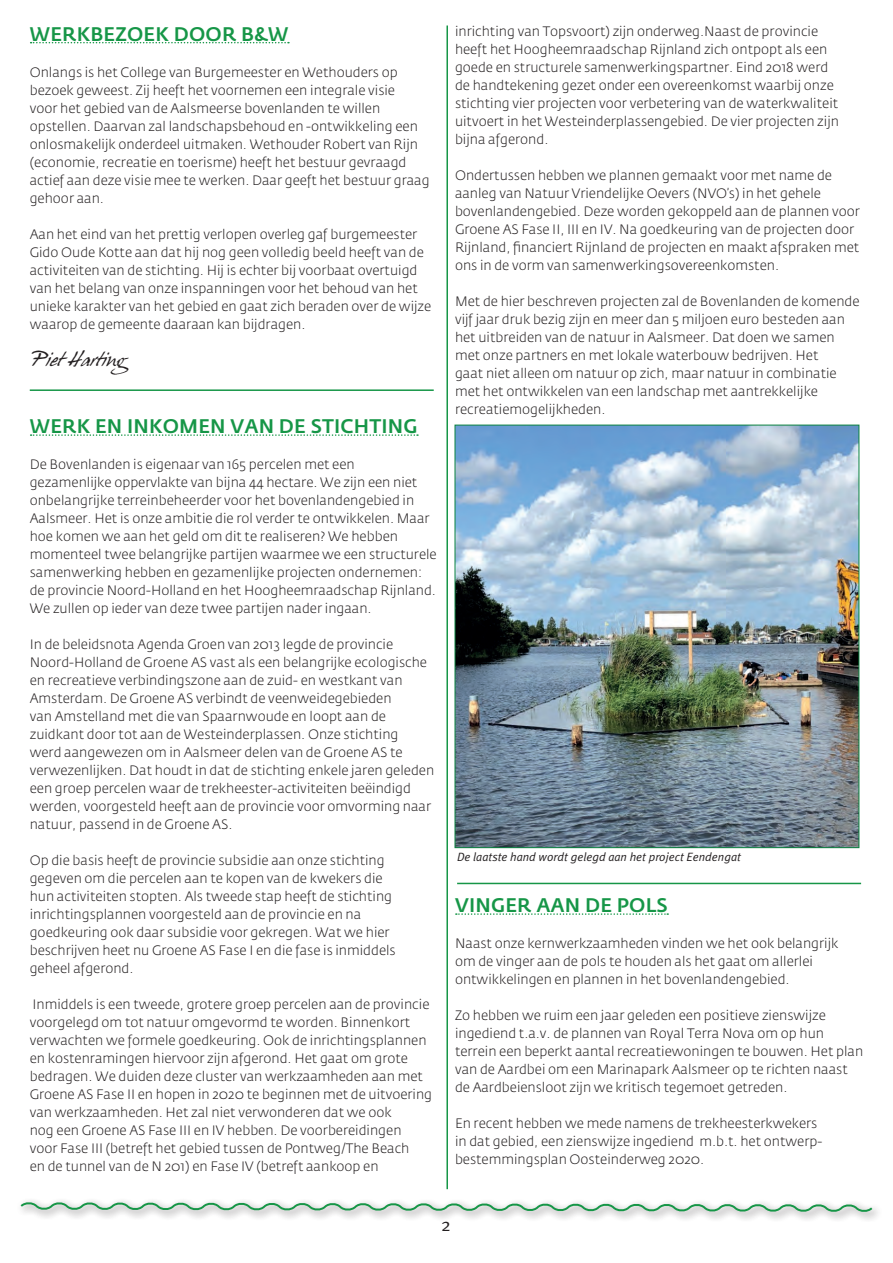
<style>
.page{position:relative;width:893px;height:1263px;background:#fff}
.page>*{position:absolute;margin:0;border:0;box-sizing:border-box;transform-origin:0 0}
.t1{font:500 19.5px "Fedra Sans Pro";letter-spacing:.01em;color:#169647}
.t2{font:18px "Hans Hand";color:#231f20}
.t3{font:18px "Meta";color:#231f20}
.t4{font:300 13.5px/18px "Fedra Sans Pro";color:#231f20}
.t5{font:italic 12px "Meta Plus Normal";color:#231f20}
</style>
<div class="page">
<div style="left:17px;top:1197px;width:866px;height:26px;background:#231f20;opacity:.75"></div>
<svg style="left:18px;top:1199px;width:856px;height:16px"></svg>
<svg style="left:31px;top:42px;width:258px;height:1px"></svg>
<svg style="left:31px;top:434px;width:387px;height:2px"></svg>
<svg style="left:456px;top:913px;width:212px;height:2px"></svg>
<hr style="left:30px;top:389px;width:404px;height:2px;background:#169647">
<hr style="left:446px;top:26px;width:2px;height:1163px;background:#169647">
<img style="left:457px;top:427px;width:400px;height:419px">
<hr style="left:457px;top:883px;width:404px;height:1px;background:#169647">
<h1 class="t1" style="left:30px;top:22px;width:260px">WERKBEZOEK DOOR B&amp;W</h1>
<p class="t4" style="left:30px;top:63px;width:401px">Onlangs is het College van Burgemeester en Wethouders op bezoek geweest. Zij heeft het voornemen een integrale visie<br>voor het gebied van de Aalsmeerse bovenlanden te willen opstellen. Daarvan zal landschapsbehoud en -ontwikkeling een onlosmakelijk onderdeel uitmaken. Wethouder Robert van Rijn (economie, recreatie en toerisme) heeft het bestuur gevraagd actief aan deze visie mee te werken. Daar geeft het bestuur graag gehoor aan.</p>
<p class="t4" style="left:30px;top:225px;width:403px">Aan het eind van het prettig verlopen overleg gaf burgemeester Gido Oude Kotte aan dat hij nog geen volledig beeld heeft van de activiteiten van de stichting. Hij is echter bij voorbaat overtuigd van het belang van onze inspanningen voor het behoud van het unieke karakter van het gebied en gaat zich beraden over de wijze waarop de gemeente daaraan kan bijdragen.</p>
<h2 class="t2" style="left:30px;top:349px;width:106px">Piet Harting</h2>
<h1 class="t1" style="left:30px;top:414px;width:389px">WERK EN INKOMEN VAN DE STICHTING</h1>
<p class="t4" style="left:30px;top:455px;width:408px">De Bovenlanden is eigenaar van 165 percelen met een gezamenlijke oppervlakte van bijna 44 hectare. We zijn een niet onbelangrijke terreinbeheerder voor het bovenlandengebied in Aalsmeer. Het is onze ambitie die rol verder te ontwikkelen. Maar hoe komen we aan het geld om dit te realiseren? We hebben momenteel twee belangrijke partijen waarmee we een structurele samenwerking hebben en gezamenlijke projecten ondernemen: de provincie Noord-Holland en het Hoogheemraadschap Rijnland.<br>We zullen op ieder van deze twee partijen nader ingaan.</p>
<p class="t4" style="left:30px;top:635px;width:406px">In de beleidsnota Agenda Groen van 2013 legde de provincie Noord-Holland de Groene AS vast als een belangrijke ecologische en recreatieve verbindingszone aan de zuid- en westkant van Amsterdam. De Groene AS verbindt de veenweidegebieden<br>van Amstelland met die van Spaarnwoude en loopt aan de zuidkant door tot aan de Westeinderplassen. Onze stichting<br>werd aangewezen om in Aalsmeer delen van de Groene AS te verwezenlijken. Dat houdt in dat de stichting enkele jaren geleden een groep percelen waar de trekheester-activiteiten beëindigd werden, voorgesteld heeft aan de provincie voor omvorming naar natuur, passend in de Groene AS.</p>
<p class="t4" style="left:30px;top:851px;width:367px">Op die basis heeft de provincie subsidie aan onze stichting gegeven om die percelen aan te kopen van de kwekers die hun activiteiten stopten. Als tweede stap heeft de stichting inrichtingsplannen voorgesteld aan de provincie en na goedkeuring ook daar subsidie voor gekregen. Wat we hier beschrijven heet nu Groene AS Fase I en die fase is inmiddels geheel afgerond.</p>
<p class="t4" style="left:30px;top:995px;width:404px">Inmiddels is een tweede, grotere groep percelen aan de provincie voorgelegd om tot natuur omgevormd te worden. Binnenkort verwachten we formele goedkeuring. Ook de inrichtingsplannen en kostenramingen hiervoor zijn afgerond. Het gaat om grote bedragen. We duiden deze cluster van werkzaamheden aan met Groene AS Fase II en hopen in 2020 te beginnen met de uitvoering van werkzaamheden. Het zal niet verwonderen dat we ook<br>nog een Groene AS Fase III en IV hebben. De voorbereidingen voor Fase III (betreft het gebied tussen de Pontweg/The Beach<br>en de tunnel van de N 201) en Fase IV (betreft aankoop en</p>
<p class="t4" style="left:455px;top:22px;width:385px">inrichting van Topsvoort) zijn onderweg.Naast de provincie heeft het Hoogheemraadschap Rijnland zich ontpopt als een goede en structurele samenwerkingspartner. Eind 2018 werd de handtekening gezet onder een overeenkomst waarbij onze stichting vier projecten voor verbetering van de waterkwaliteit uitvoert in het Westeinderplassengebied. De vier projecten zijn bijna afgerond.</p>
<p class="t4" style="left:455px;top:166px;width:406px">Ondertussen hebben we plannen gemaakt voor met name de aanleg van Natuur Vriendelijke Oevers (NVO’s) in het gehele bovenlandengebied. Deze worden gekoppeld aan de plannen voor Groene AS Fase II, III en IV. Na goedkeuring van de projecten door Rijnland, financiert Rijnland de projecten en maakt afspraken met ons in de vorm van samenwerkingsovereenkomsten.</p>
<p class="t4" style="left:455px;top:292px;width:406px">Met de hier beschreven projecten zal de Bovenlanden de komende vijf jaar druk bezig zijn en meer dan 5 miljoen euro besteden aan het uitbreiden van de natuur in Aalsmeer. Dat doen we samen met onze partners en met lokale waterbouw bedrijven. Het<br>gaat niet alleen om natuur op zich, maar natuur in combinatie met het ontwikkelen van een landschap met aantrekkelijke recreatiemogelijkheden.</p>
<p class="t5" style="left:457px;top:850px;width:285px">De laatste hand wordt gelegd aan het project Eendengat</p>
<h1 class="t1" style="left:455px;top:893px;width:214px">VINGER AAN DE POLS</h1>
<p class="t4" style="left:455px;top:934px;width:385px">Naast onze kernwerkzaamheden vinden we het ook belangrijk om de vinger aan de pols te houden als het gaat om allerlei ontwikkelingen en plannen in het bovenlandengebied.</p>
<p class="t4" style="left:455px;top:1006px;width:410px">Zo hebben we ruim een jaar geleden een positieve zienswijze ingediend t.a.v. de plannen van Royal Terra Nova om op hun terrein een beperkt aantal recreatiewoningen te bouwen. Het plan van de Aardbei om een Marinapark Aalsmeer op te richten naast de Aardbeiensloot zijn we kritisch tegemoet getreden.</p>
<p class="t4" style="left:455px;top:1114px;width:369px">En recent hebben we mede namens de trekheesterkwekers in dat gebied, een zienswijze ingediend m.b.t. het ontwerp&shy;bestemmingsplan Oosteinderweg 2020.</p>
<h2 class="t3" style="left:441px;top:1215px;width:11px">2</h2>
</div>
